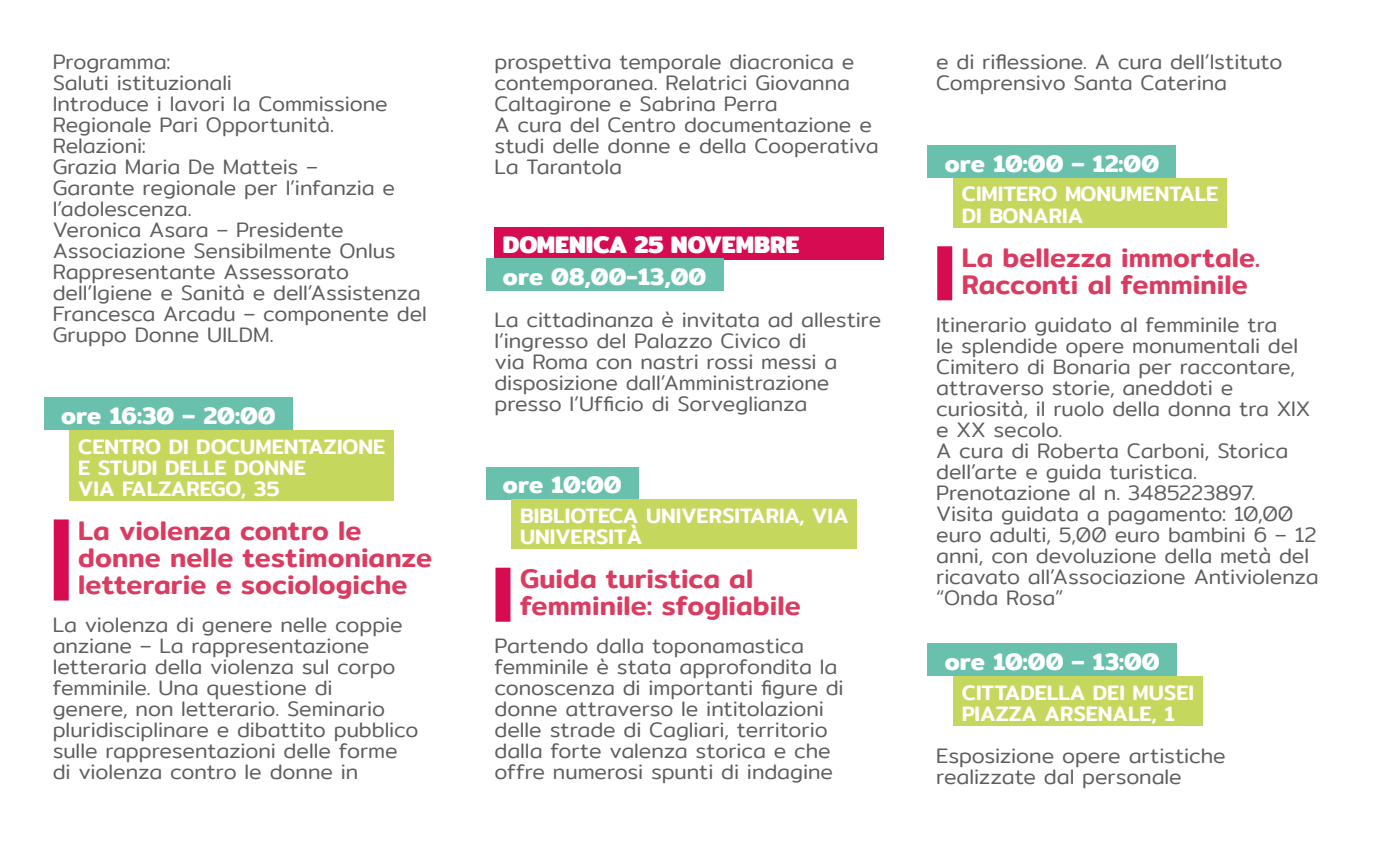
<style>
.page{position:relative;width:1378px;height:851px;background:#fff}
.page>*{position:absolute;margin:0;border:0;box-sizing:border-box;transform-origin:0 0}
.t1{font:500 27px/27px "Mitr";color:#db3b61}
.t2{font:600 24px "Mitr";color:#fff}
.t3{font:700 24px "Mitr";color:#fff}
.t4{font:300 21px/21px "Mitr";letter-spacing:-.005em;color:#5f5e5e}
.t5{font:500 21px/21px "Mitr";color:#fff}
</style>
<div class="page">
<div style="left:44px;top:397px;width:249px;height:33px;background:#69c0ac"></div>
<div style="left:70px;top:430px;width:324px;height:71px;background:#c6d75e"></div>
<div style="left:54px;top:519px;width:15px;height:81px;background:#d60b52"></div>
<div style="left:494px;top:227px;width:389px;height:32px;background:#d60b52"></div>
<div style="left:486px;top:258px;width:237px;height:33px;background:#69c0ac"></div>
<div style="left:486px;top:467px;width:153px;height:32px;background:#69c0ac"></div>
<div style="left:511px;top:499px;width:346px;height:50px;background:#c6d75e"></div>
<div style="left:495px;top:567px;width:15px;height:54px;background:#d60b52"></div>
<div style="left:927px;top:145px;width:249px;height:33px;background:#69c0ac"></div>
<div style="left:953px;top:178px;width:273px;height:50px;background:#c6d75e"></div>
<div style="left:937px;top:246px;width:15px;height:54px;background:#d60b52"></div>
<div style="left:927px;top:643px;width:249px;height:33px;background:#69c0ac"></div>
<div style="left:953px;top:676px;width:249px;height:49px;background:#c6d75e"></div>
<p class="t4" style="left:53px;top:51px;width:376px">Programma:<br>Saluti istituzionali<br>Introduce i lavori la Commissione<br>Regionale Pari Opportunità.<br>Relazioni:<br>Grazia Maria De Matteis –<br>Garante regionale per l’infanzia e l’adolescenza.<br>Veronica Asara – Presidente<br>Associazione Sensibilmente Onlus<br>Rappresentante Assessorato dell’Igiene e Sanità e dell’Assistenza<br>Francesca Arcadu – componente del<br>Gruppo Donne UILDM.</p>
<p class="t2" style="left:61px;top:398px;width:216px">ore 16:30 – 20:00</p>
<p class="t5" style="left:78px;top:436px;width:308px">CENTRO DI DOCUMENTAZIONE<br>E STUDI DELLE DONNE<br>VIA FALZAREGO, 35</p>
<p class="t1" style="left:78px;top:516px;width:355px">La violenza contro le donne nelle testimonianze letterarie e sociologiche</p>
<p class="t4" style="left:53px;top:614px;width:367px">La violenza di genere nelle coppie anziane – La rappresentazione letteraria della violenza sul corpo femminile. Una questione di<br>genere, non letterario. Seminario pluridisciplinare e dibattito pubblico sulle rappresentazioni delle forme di violenza contro le donne in</p>
<p class="t4" style="left:494px;top:51px;width:386px">prospettiva temporale diacronica e contemporanea. Relatrici Giovanna<br>Caltagirone e Sabrina Perra<br>A cura del Centro documentazione e studi delle donne e della Cooperativa<br>La Tarantola</p>
<p class="t3" style="left:503px;top:226px;width:298px">DOMENICA 25 NOVEMBRE</p>
<p class="t2" style="left:503px;top:258px;width:205px">ore 08,00-13,00</p>
<p class="t4" style="left:494px;top:309px;width:388px">La cittadinanza è invitata ad allestire l’ingresso del Palazzo Civico di<br>via Roma con nastri rossi messi a disposizione dall’Amministrazione presso l’Ufficio di Sorveglianza</p>
<p class="t2" style="left:503px;top:467px;width:120px">ore 10:00</p>
<p class="t5" style="left:520px;top:505px;width:330px">BIBLIOTECA UNIVERSITARIA, VIA<br>UNIVERSITÀ</p>
<p class="t1" style="left:520px;top:565px;width:282px">Guida turistica al femminile: sfogliabile</p>
<p class="t4" style="left:494px;top:635px;width:351px">Partendo dalla toponamastica femminile è stata approfondita la conoscenza di importanti figure di donne attraverso le intitolazioni delle strade di Cagliari, territorio dalla forte valenza storica e che offre numerosi spunti di indagine</p>
<p class="t4" style="left:936px;top:51px;width:348px">e di riflessione. A cura dell’Istituto<br>Comprensivo Santa Caterina</p>
<p class="t2" style="left:945px;top:146px;width:216px">ore 10:00 – 12:00</p>
<p class="t5" style="left:962px;top:184px;width:258px">CIMITERO MONUMENTALE<br>DI BONARIA</p>
<p class="t1" style="left:962px;top:243px;width:300px">La bellezza immortale.<br>Racconti al femminile</p>
<p class="t4" style="left:936px;top:314px;width:384px">Itinerario guidato al femminile tra<br>le splendide opere monumentali del<br>Cimitero di Bonaria per raccontare, attraverso storie, aneddoti e curiosità, il ruolo della donna tra XIX e XX secolo.<br>A cura di Roberta Carboni, Storica dell’arte e guida turistica.<br>Prenotazione al n. 3485223897.<br>Visita guidata a pagamento: 10,00 euro adulti, 5,00 euro bambini 6 – 12 anni, con devoluzione della metà del ricavato all’Associazione Antiviolenza “Onda Rosa”</p>
<p class="t2" style="left:945px;top:643px;width:216px">ore 10:00 – 13:00</p>
<p class="t5" style="left:962px;top:681px;width:234px">CITTADELLA DEI MUSEI<br>PIAZZA ARSENALE, 1</p>
<p class="t4" style="left:936px;top:744px;width:291px">Esposizione opere artistiche realizzate dal personale</p>
</div>
